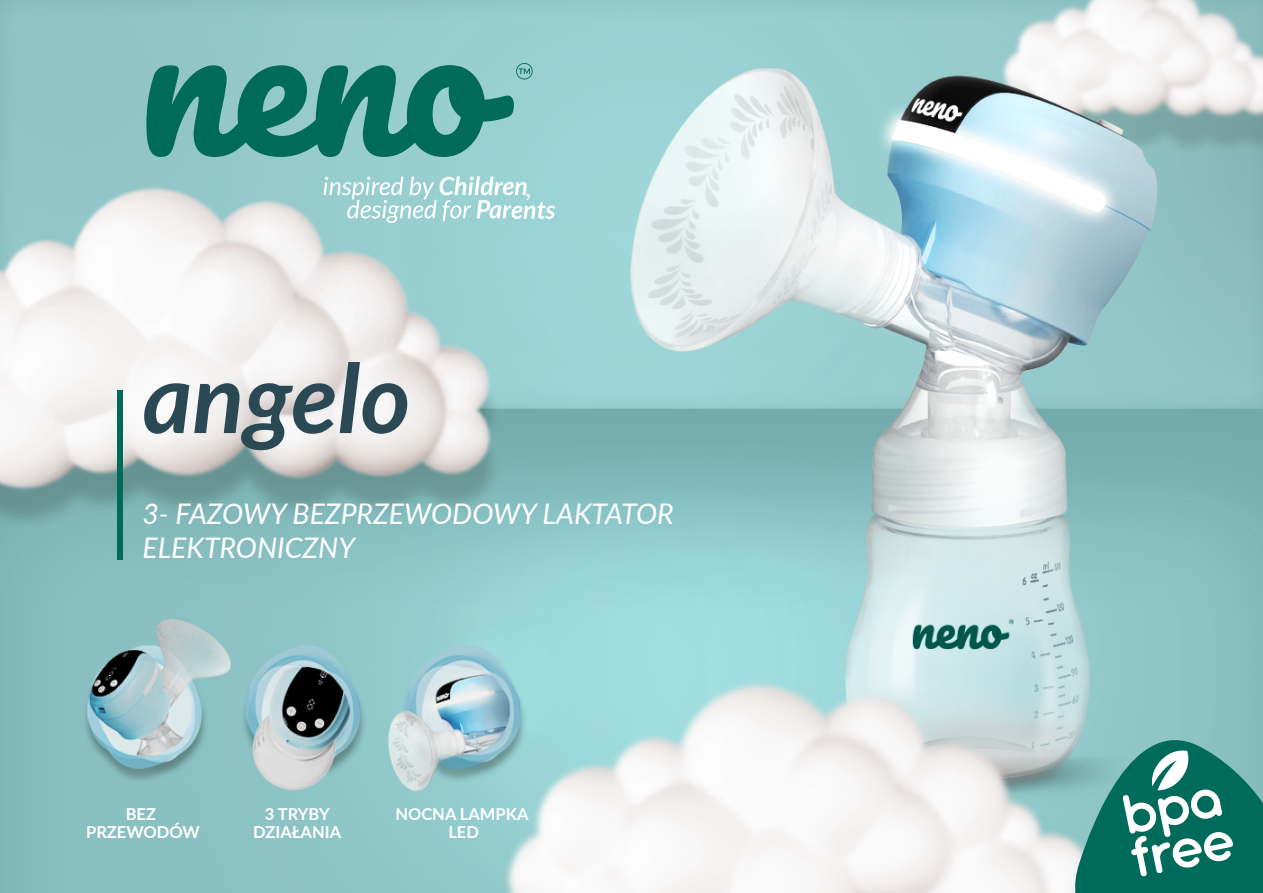
<style>
.page{position:relative;width:1263px;height:893px;background:#fff}
.page>*{position:absolute;margin:0;border:0;box-sizing:border-box;transform-origin:0 0}
.t1{font:italic 700 95.7px "Lato";color:#2b4955}
.t2{font:italic 28.35px/34px "Lato";color:#fff}
.t3{font:700 16.5px/18px "Lato";color:#fff;text-align:center}
</style>
<div class="page">
<img style="left:0;top:0;width:1263px;height:893px">
<svg style="left:146px;top:63px;width:387px;height:94px;background:#3d9289"></svg>
<svg style="left:324px;top:176px;width:231px;height:47px"></svg>
<div style="left:117px;top:390px;width:6px;height:170px;background:#006a5b"></div>
<svg style="left:1074px;top:714px;width:189px;height:179px;background:#4d9991"></svg>
<h1 class="t1" style="left:142px;top:328px;width:269px">angelo</h1>
<p class="t2" style="left:142px;top:496px;width:533px">3- FAZOWY BEZPRZEWODOWY LAKTATOR<br>ELEKTRONICZNY</p>
<p class="t3" style="left:86px;top:804px;width:115px">BEZ<br>PRZEWODÓW</p>
<p class="t3" style="left:253px;top:804px;width:89px">3 TRYBY<br>DZIAŁANIA</p>
<p class="t3" style="left:395px;top:804px;width:135px">NOCNA LAMPKA<br>LED</p>
</div>
